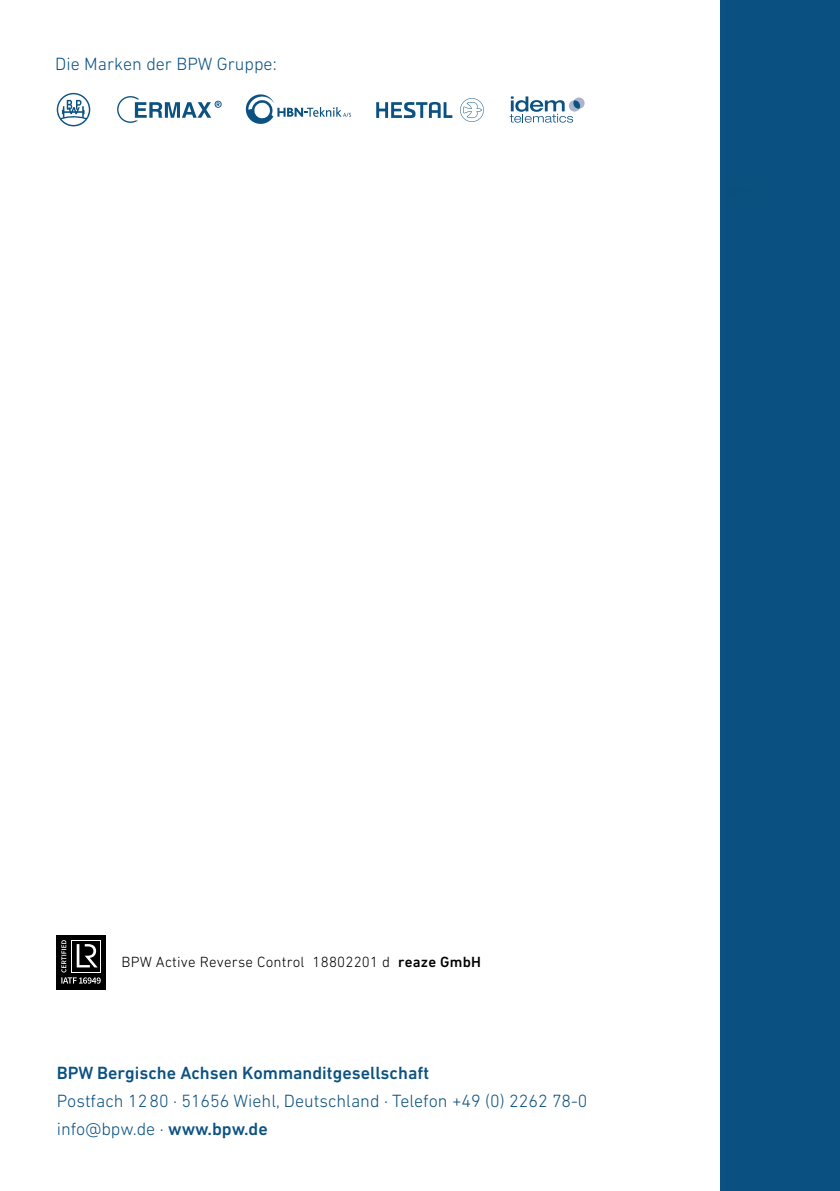
<style>
.page{position:relative;width:840px;height:1191px;background:#fff}
.page>*{position:absolute;margin:0;border:0;box-sizing:border-box;transform-origin:0 0}
.t1{font:300 18px/28px "DIN Next LT Pro";color:#0b5282}
.t2{font:500 18px "DIN Next LT Pro";color:#0b5282}
.t3{font:300 15px "DIN Next LT Pro";letter-spacing:.015em;color:#000}
.s1{font-weight:500}
</style>
<div class="page">
<div style="left:720px;top:0;width:119px;height:1191px;background:#0b5282"></div>
<svg style="left:245px;top:94px;width:106px;height:30px"></svg>
<svg style="left:57px;top:93px;width:33px;height:33px"></svg>
<svg style="left:509px;top:96px;width:75px;height:27px"></svg>
<svg style="left:376px;top:102px;width:76px;height:16px"></svg>
<svg style="left:460px;top:98px;width:23px;height:24px"></svg>
<svg style="left:117px;top:96px;width:104px;height:27px"></svg>
<div style="left:56px;top:935px;width:50px;height:54px;background:#000"></div>
<svg style="left:61px;top:940px;width:40px;height:43px"></svg>
<p class="t1" style="left:55px;top:50px;width:223px">Die Marken der BPW Gruppe:</p>
<p class="t3" style="left:121px;top:953px;width:361px">BPW Active Reverse Control 18802201 d <span class="s1">reaze GmbH</span></p>
<p class="t2" style="left:57px;top:1062px;width:373px">BPW Bergische Achsen Kommanditgesellschaft</p>
<p class="t1" style="left:57px;top:1087px;width:532px">Postfach 1280 · 51656 Wiehl, Deutschland · Telefon +49 (0) 2262 78-0 info@bpw.de · <span class="s1">www.bpw.de</span></p>
</div>
